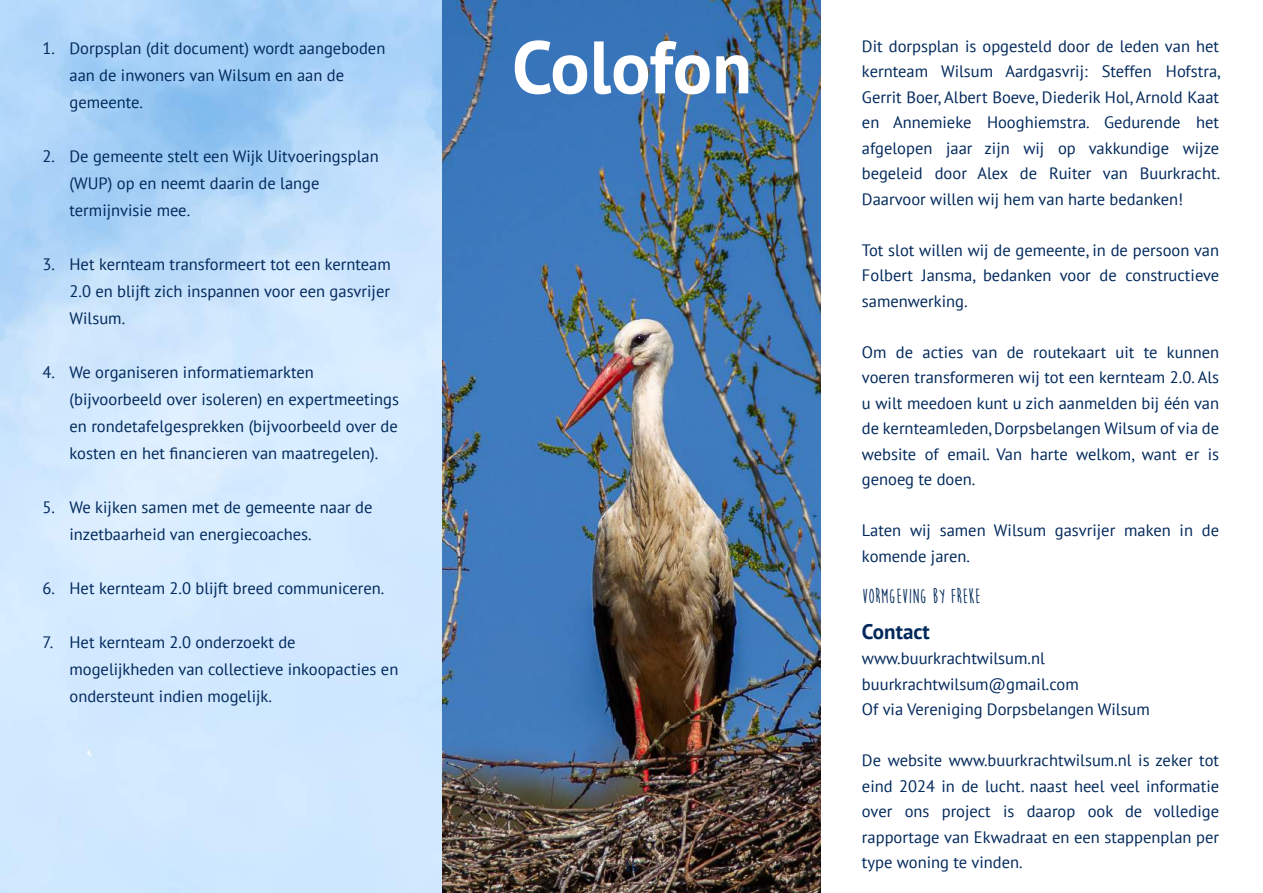
<style>
.page{position:relative;width:1263px;height:893px;background:#fff}
.page>*{position:absolute;margin:0;border:0;box-sizing:border-box;transform-origin:0 0}
.t1{font:700 74.1px "PT Sans";color:#fff}
.t2{font:700 21px "Moon Flower";color:#00285b}
.t3{font:700 21px "PT Sans";color:#00285b}
.t4{font:16.5px/25.5px "PT Sans";color:#00285b}
.t5{font:12px "PT Sans";color:#00285b}
</style>
<div class="page">
<img style="left:0;top:0;width:820px;height:893px">
<p class="t4" style="left:70px;top:36px;width:317px;line-height:27px;text-indent:-27px">1. Dorpsplan (dit document) wordt aangeboden aan de inwoners van Wilsum en aan de gemeente.</p>
<p class="t4" style="left:70px;top:144px;width:311px;line-height:27px;text-indent:-27px">2. De gemeente stelt een Wijk Uitvoeringsplan (WUP) op en neemt daarin de lange termijnvisie mee.</p>
<p class="t4" style="left:70px;top:252px;width:323px;line-height:27px;text-align:justify;text-indent:-27px">3. Het kernteam transformeert tot een kernteam 2.0 en blijft zich inspannen voor een gasvrijer Wilsum.</p>
<p class="t4" style="left:70px;top:360px;width:331px;line-height:27px;text-indent:-27px">4. We organiseren informatiemarkten (bijvoorbeeld over isoleren) en expertmeetings en rondetafelgesprekken (bijvoorbeeld over de kosten en het financieren van maatregelen).</p>
<p class="t4" style="left:70px;top:495px;width:304px;line-height:27px;text-indent:-27px">5. We kijken samen met de gemeente naar de inzetbaarheid van energiecoaches.</p>
<p class="t4" style="left:43px;top:577px;width:343px">6. Het kernteam 2.0 blijft breed communiceren.</p>
<p class="t4" style="left:70px;top:630px;width:330px;line-height:27px;text-indent:-27px">7. Het kernteam 2.0 onderzoekt de mogelijkheden van collectieve inkoopacties en ondersteunt indien mogelijk.</p>
<h1 class="t1" style="left:512px;top:38px;width:242px">Colofon</h1>
<p class="t5" style="left:625px;top:862px;width:15px">16</p>
<p class="t4" style="left:862px;top:35px;width:360px;text-align:justify">Dit dorpsplan is opgesteld door de leden van het kernteam Wilsum Aardgasvrij: Steffen Hofstra, Gerrit Boer, Albert Boeve, Diederik Hol, Arnold Kaat en Annemieke Hooghiemstra. Gedurende het afgelopen jaar zijn wij op vakkundige wijze begeleid door Alex de Ruiter van Buurkracht.<br>Daarvoor willen wij hem van harte bedanken!</p>
<p class="t4" style="left:862px;top:239px;width:359px;text-align:justify">Tot slot willen wij de gemeente, in de persoon van Folbert Jansma, bedanken voor de constructieve samenwerking.</p>
<p class="t4" style="left:862px;top:341px;width:359px;text-align:justify">Om de acties van de routekaart uit te kunnen voeren transformeren wij tot een kernteam 2.0. Als u wilt meedoen kunt u zich aanmelden bij één van de kernteamleden, Dorpsbelangen Wilsum of via de website of email. Van harte welkom, want er is genoeg te doen.</p>
<p class="t4" style="left:862px;top:520px;width:359px">Laten wij samen Wilsum gasvrijer maken in de komende jaren.</p>
<p class="t2" style="left:862px;top:588px;width:120px">VORMGEVING BY FREKE</p>
<p class="t3" style="left:862px;top:623px;width:69px">Contact</p>
<p class="t4" style="left:862px;top:647px;width:289px">www.buurkrachtwilsum.nl buurkrachtwilsum@gmail.com<br>Of via Vereniging Dorpsbelangen Wilsum</p>
<p class="t4" style="left:862px;top:749px;width:359px;text-align:justify">De website www.buurkrachtwilsum.nl is zeker tot eind 2024 in de lucht. naast heel veel informatie over ons project is daarop ook de volledige rapportage van Ekwadraat en een stappenplan per type woning te vinden.</p>
</div>
